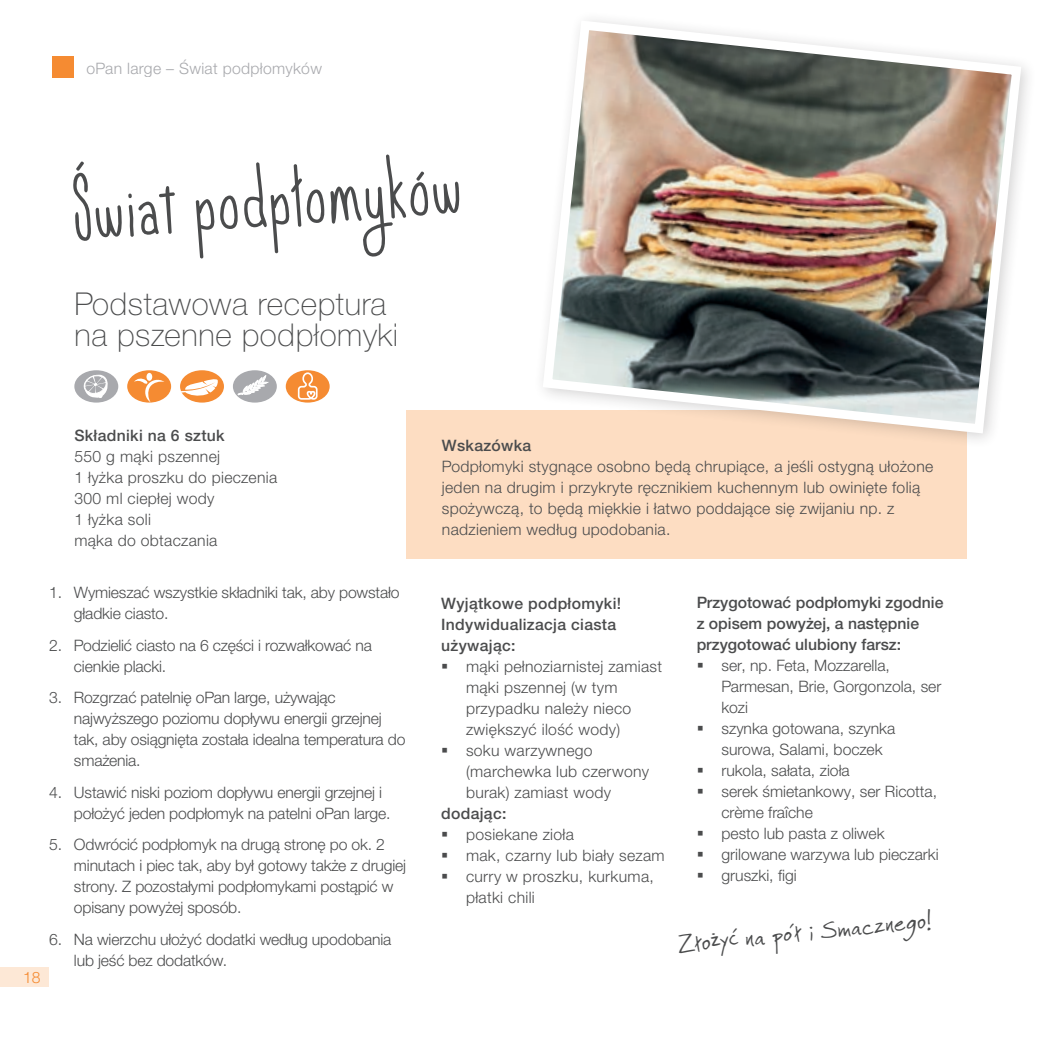
<style>
.page{position:relative;width:1041px;height:1041px;background:#fff}
.page>*{position:absolute;margin:0;border:0;box-sizing:border-box;transform-origin:0 0}
.t1{font:84px "Strawberry Avalanche";color:#4b4c4d}
.t2{font:100 31.5px/31.5px "Helvetica Neue LTW1 G";letter-spacing:.02em;color:#4b4c4d}
.t3{font:26.25px "Faraco Hand";color:#4b4c4d}
.t4{font:300 15.75px/21px "Helvetica Neue LTW1 G";color:#4b4c4d}
.t5{font:300 15.75px/21px "Helvetica Neue LTW1 G";letter-spacing:.02em;color:#4b4c4d}
.t6{font:500 15.75px/21px "Helvetica Neue LTW1 G";letter-spacing:.02em;color:#4b4c4d}
.t7{font:500 15.75px/21px "Helvetica Neue LTW1 G";color:#4b4c4d}
.t8{font:300 15.75px "Helvetica Neue LTW1 G";letter-spacing:.02em;color:#a8a9ad}
.t9{font:300 15.75px "Helvetica Neue LTW1 G";color:#f58b32}
</style>
<div class="page">
<div style="left:0;top:967px;width:49px;height:20px;background:#fde8d6"></div>
<div style="left:52px;top:56px;width:22px;height:22px;background:#f58b32"></div>
<div style="left:127px;top:370px;width:44px;height:33px;background:#f58b32;border-radius:50%"></div>
<div style="left:146px;top:373px;width:6px;height:8px;background:#fff;border-radius:50%"></div>
<svg style="left:134px;top:377px;width:30px;height:25px"></svg>
<div style="left:233px;top:370px;width:44px;height:33px;background:#a8a9ad;border-radius:50%"></div>
<svg style="left:238px;top:375px;width:31px;height:20px"></svg>
<div style="left:286px;top:370px;width:44px;height:33px;background:#f58b32;border-radius:50%"></div>
<svg style="left:297px;top:372px;width:21px;height:29px"></svg>
<div style="left:74px;top:370px;width:44px;height:33px;background:#a8a9ad;border-radius:50%"></div>
<svg style="left:83px;top:374px;width:25px;height:24px"></svg>
<div style="left:180px;top:370px;width:44px;height:33px;background:#f58b32;border-radius:50%"></div>
<svg style="left:180px;top:378px;width:38px;height:19px"></svg>
<div style="left:406px;top:410px;width:561px;height:148px;background:#fdddc2"></div>
<div style="left:533px;top:11px;width:504px;height:438px;background:#231f20;opacity:.2"></div>
<img style="left:538px;top:16px;width:488px;height:422px">
<svg style="left:291px;top:178px;width:11px;height:15px"></svg>
<svg style="left:416px;top:171px;width:8px;height:10px"></svg>
<svg style="left:76px;top:161px;width:8px;height:10px"></svg>
<p class="t8" style="left:86px;top:58px;width:237px">oPan large – Świat podpłomyków</p>
<h1 class="t1" style="left:69px;top:166px;width:392px;rotate:-4deg">Swiat podplomykow</h1>
<h2 class="t2" style="left:74px;top:288px;width:325px">Podstawowa receptura na pszenne podpłomyki</h2>
<p class="t9" style="left:23px;top:968px;width:19px">18</p>
<p class="t6" style="left:74px;top:424px;width:152px">Składniki na 6 sztuk</p>
<p class="t5" style="left:74px;top:445px;width:204px">550 g mąki pszennej<br>1 łyżka proszku do pieczenia<br>300 ml ciepłej wody<br>1 łyżka soli<br>mąka do obtaczania</p>
<p class="t4" style="left:74px;top:582px;width:327px;text-indent:-25px">1. Wymieszać wszystkie składniki tak, aby powstało gładkie ciasto.</p>
<p class="t4" style="left:74px;top:634px;width:299px;text-indent:-25px">2. Podzielić ciasto na 6 części i rozwałkować na cienkie placki.</p>
<p class="t4" style="left:74px;top:687px;width:333px;text-indent:-25px">3. Rozgrzać patelnię oPan large, używając najwyższego poziomu dopływu energii grzejnej tak, aby osiągnięta została idealna temperatura do smażenia.</p>
<p class="t4" style="left:74px;top:781px;width:318px;text-indent:-25px">4. Ustawić niski poziom dopływu energii grzejnej i położyć jeden podpłomyk na patelni oPan large.</p>
<p class="t4" style="left:74px;top:834px;width:334px;text-indent:-25px">5. Odwrócić podpłomyk na drugą stronę po ok. 2 minutach i piec tak, aby był gotowy także z drugiej strony. Z pozostałymi podpłomykami postąpić w opisany powyżej sposób.</p>
<p class="t4" style="left:74px;top:928px;width:319px;text-indent:-25px">6. Na wierzchu ułożyć dodatki według upodobania lub jeść bez dodatków.</p>
<p class="t6" style="left:442px;top:435px;width:91px">Wskazówka</p>
<p class="t5" style="left:442px;top:456px;width:493px">Podpłomyki stygnące osobno będą chrupiące, a jeśli ostygną ułożone jeden na drugim i przykryte ręcznikiem kuchennym lub owinięte folią spożywczą, to będą miękkie i łatwo poddające się zwijaniu np. z nadzieniem według upodobania.</p>
<p class="t6" style="left:441px;top:592px;width:181px">Wyjątkowe podpłomyki!<br>Indywidualizacja ciasta używając:</p>
<p class="t5" style="left:466px;top:655px;width:198px">mąki pełnoziarnistej zamiast mąki pszennej (w tym przypadku należy nieco zwiększyć ilość wody)<br>soku warzywnego (marchewka lub czerwony burak) zamiast wody</p>
<p class="t6" style="left:441px;top:802px;width:67px">dodając:</p>
<p class="t5" style="left:466px;top:823px;width:200px">posiekane zioła<br>mak, czarny lub biały sezam curry w proszku, kurkuma, płatki chili</p>
<p class="t7" style="left:697px;top:592px;width:248px">Przygotować podpłomyki zgodnie z opisem powyżej, a następnie przygotować ulubiony farsz:</p>
<p class="t4" style="left:721px;top:655px;width:221px">ser, np. Feta, Mozzarella,<br>Parmesan, Brie, Gorgonzola, ser kozi<br>szynka gotowana, szynka surowa, Salami, boczek<br>rukola, sałata, zioła<br>serek śmietankowy, ser Ricotta, crème fraîche<br>pesto lub pasta z oliwek grilowane warzywa lub pieczarki gruszki, figi</p>
<h3 class="t3" style="left:676px;top:930px;width:257px;rotate:-6deg">Złożyć na pół i Smacznego!</h3>
</div>
